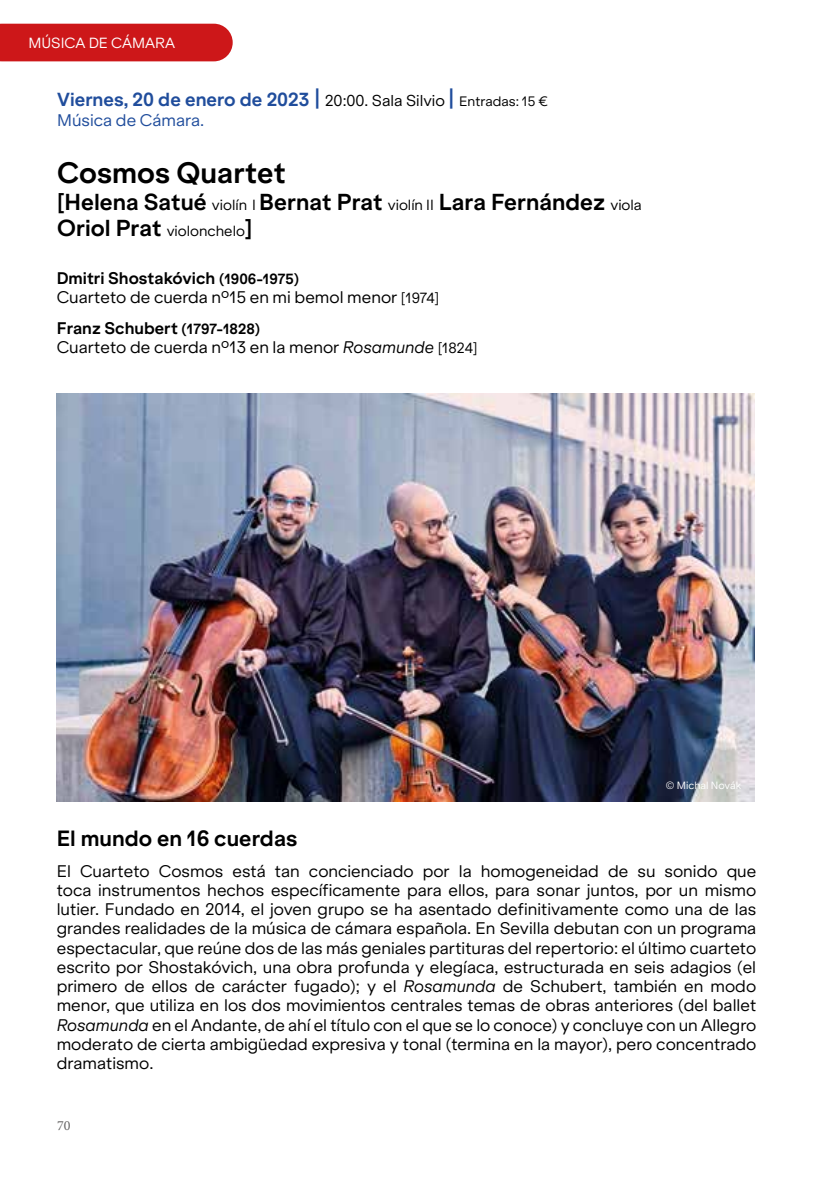
<style>
.page{position:relative;width:840px;height:1191px;background:#fff}
.page>*{position:absolute;margin:0;border:0;box-sizing:border-box;transform-origin:0 0}
.t1{font:700 28px "Klarheit Grotesk";color:#000}
.t2{font:700 22px "Klarheit Grotesk";color:#000}
.t3{font:700 21px "Klarheit Grotesk";color:#000}
.t4{font:700 18px "Klarheit Grotesk";color:#204d9c}
.t5{font:16px/19.2px "Klarheit Grotesk";color:#000}
.t6{font:16px "Klarheit Grotesk";color:#204d9c}
.t7{font:14px "Klarheit Grotesk";color:#000}
.t8{font:14px "Klarheit Grotesk";color:#fff}
.t9{font:14px "Minion Pro";color:#646363}
.t10{font:10px "Klarheit Grotesk";color:#fff}
.s1{font-size:22px}
.s2{font-weight:400;font-size:15px;color:#000}
.s3{font-weight:400;font-size:13px;color:#000}
.s4{font-weight:400;font-size:14px}
.s5{font-weight:700;font-size:22px}
.s6{font-weight:700}
.s7{font-weight:700;font-size:14px}
.s8{font-size:14px}
.s9{font-style:italic}
</style>
<div class="page">
<div style="left:0;top:24px;width:232px;height:37px;background:#cd1719"></div>
<img style="left:57px;top:393px;width:697px;height:408px">
<p class="t8" style="left:28px;top:31px;width:148px">MÚSICA DE CÁMARA</p>
<p class="t4" style="left:57px;top:85px;width:492px">Viernes, 20 de enero de 2023 <span class="s1">|</span> <span class="s2">20:00. Sala Silvio</span> <span class="s1">|</span> <span class="s3">Entradas: 15 €</span></p>
<p class="t6" style="left:57px;top:106px;width:148px">Música de Cámara.</p>
<h1 class="t1" style="left:57px;top:150px;width:230px">Cosmos Quartet</h1>
<h2 class="t2" style="left:57px;top:183px;width:586px">[Helena Satué <span class="s4">violín I</span> Bernat Prat <span class="s4">violín II</span> Lara Fernández <span class="s4">viola</span></h2>
<p class="t7" style="left:57px;top:219px;width:196px"><span class="s5">Oriol Prat</span> violonchelo<span class="s5">]</span></p>
<p class="t5" style="left:57px;top:266px;width:384px"><span class="s6">Dmitri Shostakóvich</span> <span class="s7">(1906-1975)<br></span>Cuarteto de cuerda nº15 en mi bemol menor <span class="s8">[1974]</span></p>
<p class="t5" style="left:57px;top:317px;width:422px"><span class="s6">Franz Schubert</span> <span class="s7">(1797-1828)<br></span>Cuarteto de cuerda nº13 en la menor <span class="s9">Rosamunde</span> <span class="s8">[1824]</span></p>
<p class="t10" style="left:665px;top:777px;width:77px">© Michal Novák</p>
<h3 class="t3" style="left:57px;top:820px;width:242px">El mundo en 16 cuerdas</h3>
<p class="t5" style="left:57px;top:859px;width:700px;text-align:justify">El Cuarteto Cosmos está tan concienciado por la homogeneidad de su sonido que toca instrumentos hechos específicamente para ellos, para sonar juntos, por un mismo lutier. Fundado en 2014, el joven grupo se ha asentado definitivamente como una de las grandes realidades de la música de cámara española. En Sevilla debutan con un programa espectacular, que reúne dos de las más geniales partituras del repertorio: el último cuarteto escrito por Shostakóvich, una obra profunda y elegíaca, estructurada en seis adagios (el primero de ellos de carácter fugado); y el <span class="s9">Rosamunda</span> de Schubert, también en modo menor, que utiliza en los dos movimientos centrales temas de obras anteriores (del ballet <span class="s9">Rosamunda</span> en el Andante, de ahí el título con el que se lo conoce) y concluye con un Allegro moderato de cierta ambigüedad expresiva y tonal (termina en la mayor), pero concentrado dramatismo.</p>
<p class="t9" style="left:57px;top:1116px;width:15px">70</p>
</div>
